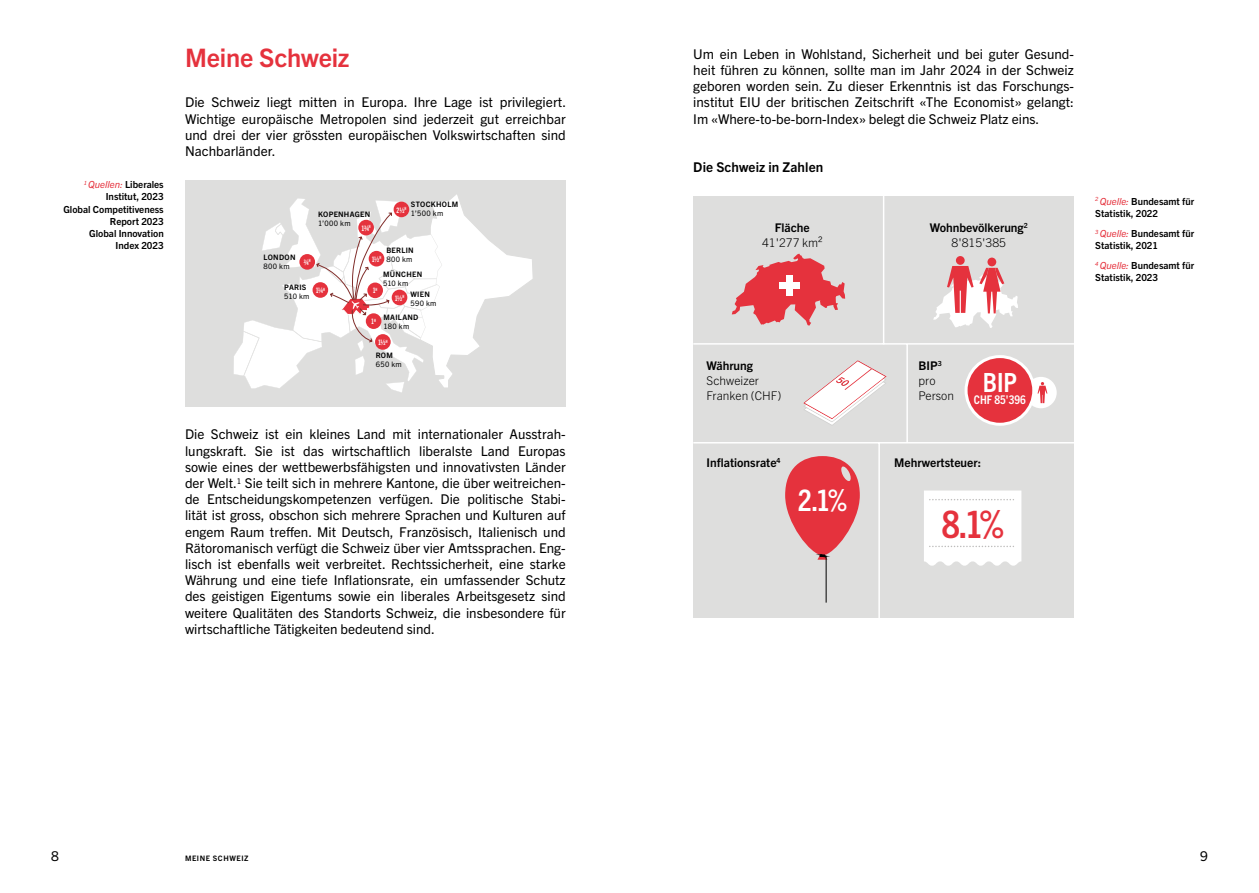
<style>
.page{position:relative;width:1259px;height:893px;background:#fff}
.page>*{position:absolute;margin:0;border:0;box-sizing:border-box;transform-origin:0 0}
.t1{font:700 condensed 37.95px "Trade Gothic Next LT Pro";color:#e5323d}
.t2{font:700 condensed 29.7px "Trade Gothic Next LT Pro";color:#fff}
.t3{font:700 condensed 26.55px "Trade Gothic Next LT Pro";color:#fff}
.t4{font:700 25.5px "Trade Gothic Next LT Pro";letter-spacing:-.005em;color:#e5323d}
.t5{font:13.5px/16.2px "Trade Gothic Next LT Pro";color:#000;text-align:justify}
.t6{font:700 13.5px "Trade Gothic Next LT Pro";letter-spacing:.005em;color:#000}
.t7{font:700 12px/15px "Trade Gothic Next LT Pro";color:#000;text-align:center}
.t8{font:300 12px/15px "Trade Gothic Next LT Pro";color:#000}
.t9{font:700 condensed 12px "Trade Gothic Next LT Pro";color:#fff}
.t10{font:700 9.75px/12.1px "Trade Gothic Next LT Pro";color:#000}
.t11{font:700 7.5px "Trade Gothic Next LT Pro";letter-spacing:.04em;color:#000}
.t12{font:7.5px "Trade Gothic Next LT Pro";letter-spacing:.045em;color:#000}
.t13{font:7.5px "Trade Gothic Next LT Pro Bd Cm";letter-spacing:-.05em;color:#fff}
.t14{font:700 7.5px "Trade Gothic Next LT Pro";letter-spacing:.08em;color:#000}
.s1{font-weight:400;font-style:italic;color:#e5323d}
.s2{font-weight:300}
.s3{font-weight:700}
</style>
<div class="page">
<div style="left:185px;top:180px;width:381px;height:227px;background:#dededd"></div>
<svg style="left:234px;top:194px;width:299px;height:198px"></svg>
<div style="left:693px;top:196px;width:381px;height:420px;background:#dededd"></div>
<svg style="left:803px;top:360px;width:84px;height:65px"></svg>
<svg style="left:731px;top:254px;width:114px;height:72px"></svg>
<hr style="left:693px;top:343px;width:381px;height:2px;background:#fff">
<hr style="left:693px;top:442px;width:381px;height:1px;background:#fff">
<hr style="left:883px;top:196px;width:1px;height:148px;background:#fff">
<hr style="left:906px;top:344px;width:2px;height:99px;background:#fff">
<hr style="left:878px;top:443px;width:2px;height:175px;background:#fff">
<svg style="left:933px;top:266px;width:85px;height:62px"></svg>
<div style="left:987px;top:258px;width:9px;height:8px;background:#e5323d;border-radius:50%"></div>
<div style="left:956px;top:256px;width:8px;height:9px;background:#e5323d;border-radius:50%"></div>
<div style="left:924px;top:491px;width:97px;height:75px;background:#fff"></div>
<svg style="left:785px;top:456px;width:75px;height:147px"></svg>
<div style="left:1025px;top:377px;width:31px;height:31px;background:#fff;border-radius:50%"></div>
<svg style="left:1037px;top:382px;width:10px;height:21px"></svg>
<div style="left:966px;top:357px;width:67px;height:67px;background:#e5323d;border-radius:50%"></div>
<div style="left:964px;top:355px;width:71px;height:71px;border:3px solid #fff;border-radius:50%"></div>
<div style="left:785px;top:275px;width:7px;height:21px;background:#fff"></div>
<div style="left:779px;top:282px;width:20px;height:7px;background:#fff"></div>
<p class="t10" style="left:63px;top:178px;width:102px;text-align:right"><sup>1</sup> <span class="s1">Quellen:</span> Liberales<br>Institut, 2023<br>Global Competitiveness<br>Report 2023<br>Global Innovation<br>Index 2023</p>
<h3 class="t4" style="left:185px;top:40px;width:166px">Meine Schweiz</h3>
<p class="t5" style="left:185px;top:93px;width:383px">Die Schweiz liegt mitten in Europa. Ihre Lage ist privilegiert.<br>Wichtige europäische Metropolen sind jederzeit gut erreichbar und drei der vier grössten europäischen Volkswirtschaften sind Nachbarländer.</p>
<p class="t11" style="left:411px;top:199px;width:49px">STOCKHOLM</p>
<p class="t13" style="left:396px;top:205px;width:11px">2½<sup>H</sup></p>
<p class="t11" style="left:318px;top:209px;width:54px">KOPENHAGEN</p>
<p class="t12" style="left:411px;top:208px;width:34px">1’500 km</p>
<p class="t12" style="left:318px;top:218px;width:34px">1’000 km</p>
<p class="t13" style="left:361px;top:223px;width:11px">1¾<sup>H</sup></p>
<p class="t11" style="left:263px;top:252px;width:33px">LONDON</p>
<p class="t12" style="left:263px;top:261px;width:28px">800 km</p>
<p class="t13" style="left:304px;top:257px;width:8px">¾<sup>H</sup></p>
<p class="t11" style="left:284px;top:282px;width:24px">PARIS</p>
<p class="t12" style="left:284px;top:291px;width:27px">510 km</p>
<p class="t13" style="left:316px;top:285px;width:11px">1¼<sup>H</sup></p>
<p class="t11" style="left:386px;top:245px;width:29px">BERLIN</p>
<p class="t12" style="left:386px;top:254px;width:28px">800 km</p>
<p class="t13" style="left:372px;top:254px;width:11px">1½<sup>H</sup></p>
<p class="t11" style="left:383px;top:269px;width:41px">MÜNCHEN</p>
<p class="t12" style="left:383px;top:278px;width:27px">510 km</p>
<p class="t11" style="left:410px;top:289px;width:21px">WIEN</p>
<p class="t12" style="left:410px;top:298px;width:27px">590 km</p>
<p class="t11" style="left:383px;top:312px;width:37px">MAILAND</p>
<p class="t12" style="left:383px;top:321px;width:27px">180 km</p>
<p class="t13" style="left:373px;top:286px;width:6px">1<sup>H</sup></p>
<p class="t13" style="left:395px;top:293px;width:11px">1½<sup>H</sup></p>
<p class="t13" style="left:371px;top:316px;width:6px">1<sup>H</sup></p>
<p class="t13" style="left:378px;top:337px;width:11px">1½<sup>H</sup></p>
<p class="t11" style="left:376px;top:350px;width:19px">ROM</p>
<p class="t12" style="left:376px;top:359px;width:28px">650 km</p>
<p class="t5" style="left:185px;top:426px;width:382px">Die Schweiz ist ein kleines Land mit internationaler Ausstrah&shy;lungskraft. Sie ist das wirtschaftlich liberalste Land Europas sowie eines der wettbewerbsfähigsten und innovativsten Länder der Welt.<sup>1</sup> Sie teilt sich in mehrere Kantone, die über weitreichen&shy;de Entscheidungskompetenzen verfügen. Die politische Stabi&shy;lität ist gross, obschon sich mehrere Sprachen und Kulturen auf engem Raum treffen. Mit Deutsch, Französisch, Italienisch und Rätoromanisch verfügt die Schweiz über vier Amtssprachen. Eng&shy;lisch ist ebenfalls weit verbreitet. Rechtssicherheit, eine starke Währung und eine tiefe Inflationsrate, ein umfassender Schutz des geistigen Eigentums sowie ein liberales Arbeitsgesetz sind weitere Qualitäten des Standorts Schweiz, die insbesondere für wirtschaftliche Tätigkeiten bedeutend sind.</p>
<p class="t5" style="left:693px;top:45px;width:382px">Um ein Leben in Wohlstand, Sicherheit und bei guter Gesund&shy;heit führen zu können, sollte man im Jahr 2024 in der Schweiz geboren worden sein. Zu dieser Erkenntnis ist das Forschungs&shy;institut EIU der britischen Zeitschrift «The Economist» gelangt:<br>Im «Where-to-be-born-Index» belegt die Schweiz Platz eins.</p>
<p class="t6" style="left:693px;top:158px;width:132px">Die Schweiz in Zahlen</p>
<p class="t7" style="left:775px;top:219px;width:36px">Fläche</p>
<p class="t8" style="left:762px;top:234px;width:62px">41'277 km²</p>
<p class="t7" style="left:930px;top:219px;width:99px">Wohnbevölkerung<sup>2<br></sup><span class="s2">8'815'385</span></p>
<p class="t10" style="left:1095px;top:194px;width:100px"><sup>2</sup> <span class="s1">Quelle:</span> Bundesamt für<br>Statistik, 2022</p>
<p class="t10" style="left:1095px;top:227px;width:100px"><sup>3</sup> <span class="s1">Quelle:</span> Bundesamt für<br>Statistik, 2021</p>
<p class="t10" style="left:1095px;top:259px;width:100px"><sup>4</sup> <span class="s1">Quelle:</span> Bundesamt für<br>Statistik, 2023</p>
<p class="t7" style="left:706px;top:357px;width:48px">Währung</p>
<p class="t8" style="left:706px;top:372px;width:76px">Schweizer<br>Franken (CHF)</p>
<p class="t7" style="left:706px;top:454px;width:75px">Inflationsrate<sup>4</sup></p>
<h2 class="t2" style="left:798px;top:480px;width:50px">2.1%</h2>
<p class="t8" style="left:918px;top:357px;width:37px"><span class="s3">BIP</span><sup>3 </sup>pro<br>Person</p>
<h3 class="t3" style="left:983px;top:364px;width:36px">BIP</h3>
<p class="t9" style="left:974px;top:391px;width:53px">CHF 85'396</p>
<p class="t7" style="left:894px;top:454px;width:88px">Mehrwertsteuer:</p>
<h1 class="t1" style="left:941px;top:498px;width:64px">8.1%</h1>
<p class="t5" style="left:51px;top:847px;width:9px">8</p>
<p class="t5" style="left:1200px;top:847px;width:9px">9</p>
<p class="t14" style="left:185px;top:853px;width:65px">MEINE SCHWEIZ</p>
</div>
